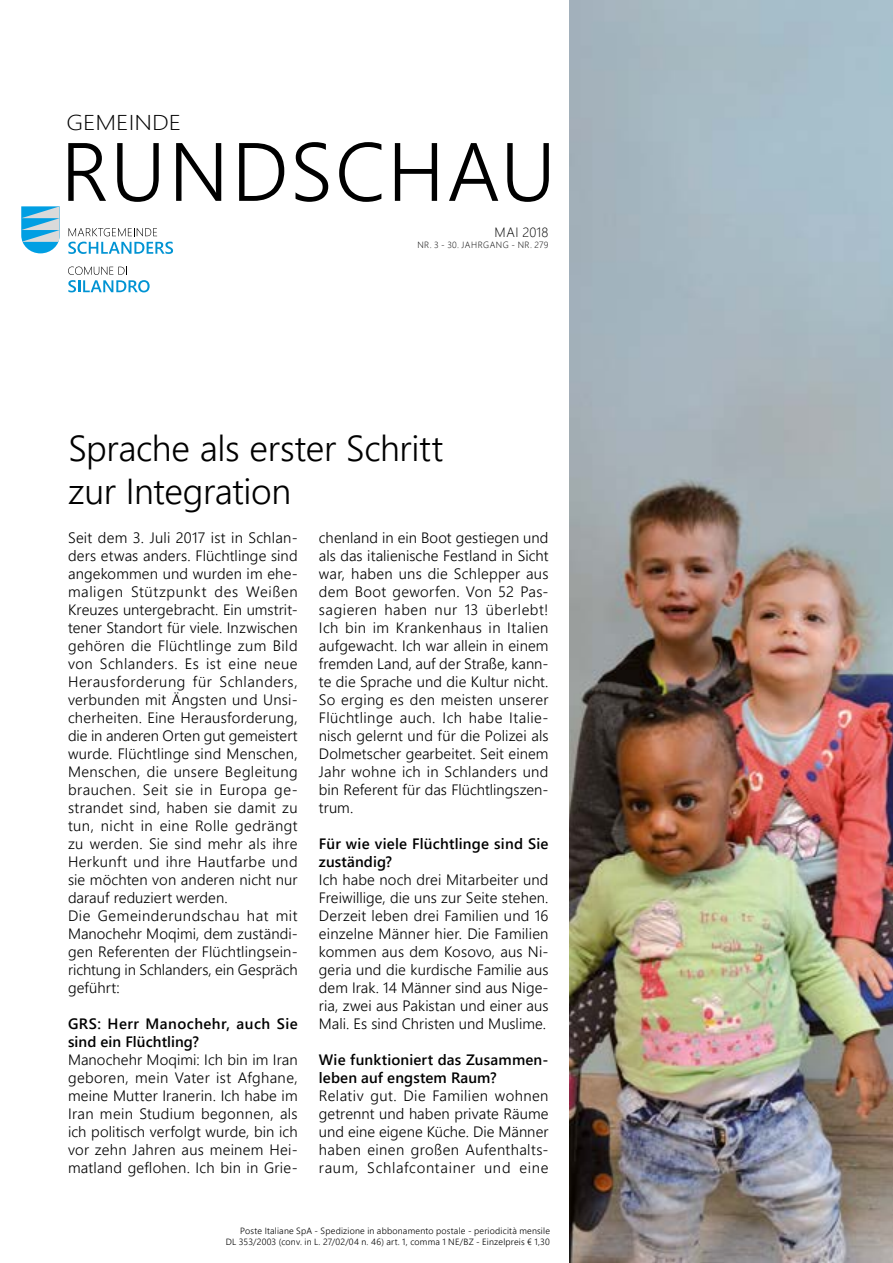
<style>
.page{position:relative;width:893px;height:1263px;background:#fff}
.page>*{position:absolute;margin:0;border:0;box-sizing:border-box;transform-origin:0 0}
.t1{font:82.5px "Webly Sleek UI Semilight";letter-spacing:.025em;color:#000}
.t2{font:36px/43.2px "Webly Sleek UI Semilight";letter-spacing:-.01em;color:#000}
.t3{font:21.45px "Webly Sleek UI Light";color:#000;scale:1.16 1}
.t4{font:15px/18px "Webly Sleek UI Semilight";letter-spacing:.015em;color:#000;text-align:justify}
.t5{font:15px/18px "Webly Sleek UI Semibold";letter-spacing:.01em;color:#000}
.t6{font:13.5px "Webly Sleek UI Light";letter-spacing:.015em;color:#000}
.t7{font:9px/10.8px "Webly Sleek UI Semilight";letter-spacing:.02em;color:#000;text-align:right}
.t8{font:9px "Webly Sleek UI Light";letter-spacing:.06em;color:#000}
</style>
<div class="page">
<img style="left:570px;top:0;width:323px;height:1263px">
<svg style="left:69px;top:228px;width:88px;height:8px"></svg>
<svg style="left:68px;top:242px;width:105px;height:12px"></svg>
<svg style="left:68px;top:267px;width:82px;height:25px"></svg>
<svg style="left:21px;top:206px;width:39px;height:47px;background:#67bde2"></svg>
<h3 class="t3" style="left:66px;top:106px;width:100px">GEMEINDE</h3>
<h1 class="t1" style="left:61px;top:109px;width:496px">RUNDSCHAU</h1>
<p class="t6" style="left:495px;top:222px;width:55px">MAI 2018</p>
<p class="t8" style="left:417px;top:238px;width:133px">NR. 3 - 30. JAHRGANG - NR. 279</p>
<h2 class="t2" style="left:68px;top:425px;width:376px">Sprache als erster Schritt zur Integration</h2>
<p class="t4" style="left:319px;top:528px;width:231px">chenland in ein Boot gestiegen und als das italienische Festland in Sicht war, haben uns die Schlepper aus dem Boot geworfen. Von 52 Pas&shy;sagieren haben nur 13 überlebt!<br>Ich bin im Krankenhaus in Italien aufgewacht. Ich war allein in einem fremden Land, auf der Straße, kann&shy;te die Sprache und die Kultur nicht.<br>So erging es den meisten unserer Flüchtlinge auch. Ich habe Italie&shy;nisch gelernt und für die Polizei als Dolmetscher gearbeitet. Seit einem Jahr wohne ich in Schlanders und bin Referent für das Flüchtlingszen&shy;trum.</p>
<p class="t5" style="left:319px;top:834px;width:231px">Für wie viele Flüchtlinge sind Sie zuständig?</p>
<p class="t4" style="left:319px;top:870px;width:231px">Ich habe noch drei Mitarbeiter und Freiwillige, die uns zur Seite stehen.<br>Derzeit leben drei Familien und 16 einzelne Männer hier. Die Familien kommen aus dem Kosovo, aus Ni&shy;geria und die kurdische Familie aus dem Irak. 14 Männer sind aus Nige&shy;ria, zwei aus Pakistan und einer aus Mali. Es sind Christen und Muslime.</p>
<p class="t5" style="left:319px;top:1050px;width:231px">Wie funktioniert das Zusammen&shy;leben auf engstem Raum?</p>
<p class="t4" style="left:319px;top:1086px;width:231px">Relativ gut. Die Familien wohnen getrennt und haben private Räume und eine eigene Küche. Die Männer haben einen großen Aufenthalts&shy;raum, Schlafcontainer und eine</p>
<p class="t4" style="left:68px;top:528px;width:231px;text-align:left">Seit dem 3. Juli 2017 ist in Schlan&shy;ders etwas anders. Flüchtlinge sind angekommen und wurden im ehe&shy;maligen Stützpunkt des Weißen<br>Kreuzes untergebracht. Ein umstrit&shy;tener Standort für viele. Inzwischen gehören die Flüchtlinge zum Bild von Schlanders. Es ist eine neue<br>Herausforderung für Schlanders, verbunden mit Ängsten und Unsi&shy;cherheiten. Eine Herausforderung, die in anderen Orten gut gemeistert wurde. Flüchtlinge sind Menschen,<br>Menschen, die unsere Begleitung brauchen. Seit sie in Europa ge&shy;strandet sind, haben sie damit zu tun, nicht in eine Rolle gedrängt zu werden. Sie sind mehr als ihre<br>Herkunft und ihre Hautfarbe und sie möchten von anderen nicht nur darauf reduziert werden.<br>Die Gemeinderundschau hat mit<br>Manochehr Moqimi, dem zuständi&shy;gen Referenten der Flüchtlingsein&shy;richtung in Schlanders, ein Gespräch geführt:</p>
<p class="t5" style="left:68px;top:1014px;width:231px">GRS: Herr Manochehr, auch Sie sind ein Flüchtling?</p>
<p class="t4" style="left:68px;top:1050px;width:231px">Manochehr Moqimi: Ich bin im Iran geboren, mein Vater ist Afghane, meine Mutter Iranerin. Ich habe im Iran mein Studium begonnen, als ich politisch verfolgt wurde, bin ich vor zehn Jahren aus meinem Hei&shy;matland geflohen. Ich bin in Grie-</p>
<p class="t7" style="left:226px;top:1225px;width:326px">Poste Italiane SpA - Spedizione in abbonamento postale - periodicità mensile<br>DL 353/2003 (conv. in L. 27/02/04 n. 46) art. 1, comma 1 NE/BZ - Einzelpreis € 1,30</p>
</div>
